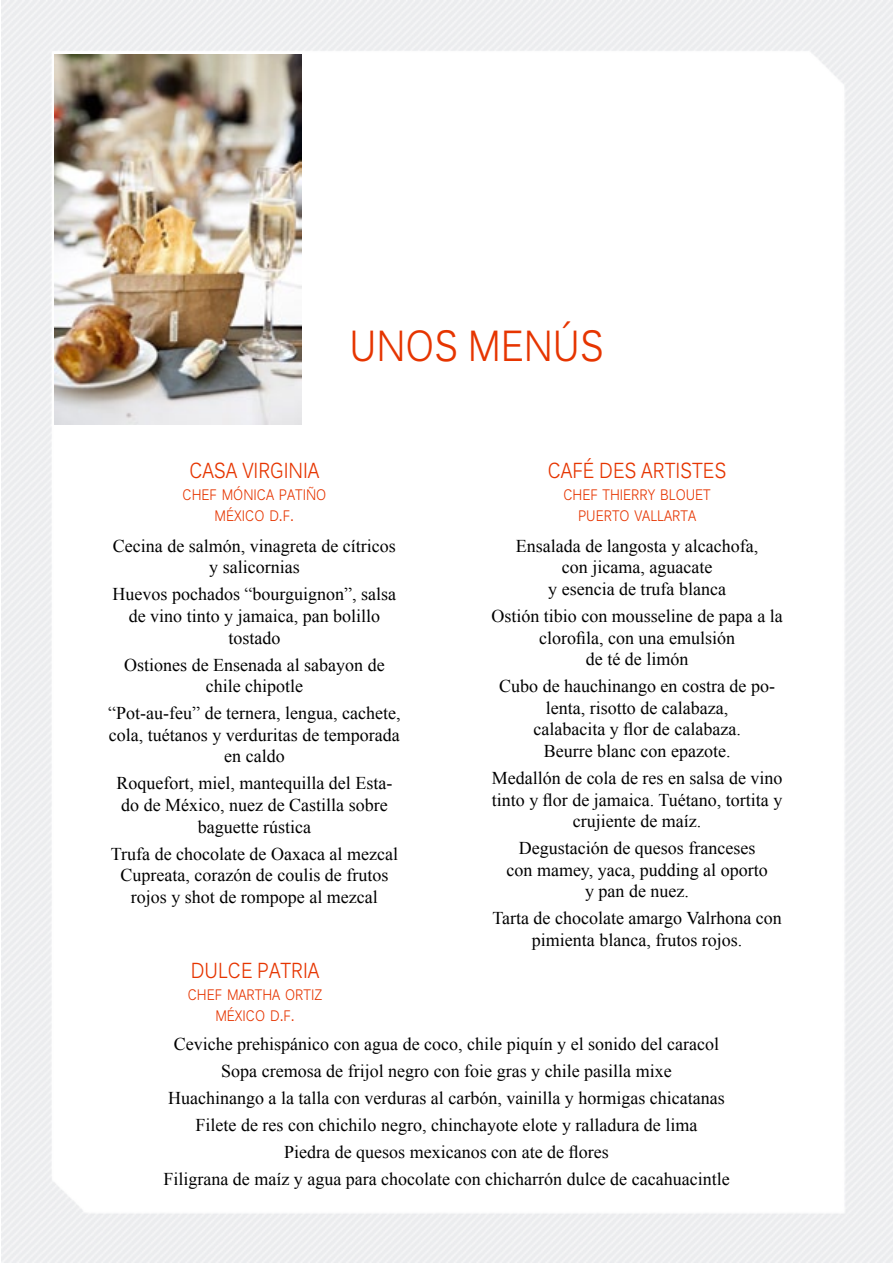
<style>
.page{position:relative;width:893px;height:1263px;background:#fff}
.page>*{position:absolute;margin:0;border:0;box-sizing:border-box;transform-origin:0 0}
.t1{font:43.2px "Kalinga";color:#e63500;scale:.83 1}
.t2{font:21.6px "Kalinga";color:#e63500;scale:.83 1}
.t3{font:18px/21.6px "Times New Roman";color:#000;text-align:center}
.t4{font:15.15px "Kalinga";color:#e63500;scale:.83 1}
.s1{font-size:21.6px}
</style>
<div class="page">
<img style="left:1px;top:0;width:892px;height:1263px">
<img style="left:54px;top:54px;width:247px;height:371px">
<p class="t1" style="left:349px;top:318px;width:308px">UNOS MENÚS</p>
<p class="t2" style="left:189px;top:456px;width:158px">CASA VIRGINIA</p>
<p class="t4" style="left:183px;top:484px;width:175px">CHEF MÓNICA PATIÑO</p>
<p class="t4" style="left:215px;top:506px;width:97px">MÉXICO D<span class="s1">.</span>F<span class="s1">.</span></p>
<p class="t3" style="left:113px;top:534px;width:284px">Cecina de salmón, vinagreta de cítricos y salicornias</p>
<p class="t3" style="left:113px;top:583px;width:285px">Huevos pochados “bourguignon”, salsa de vino tinto y jamaica, pan bolillo tostado</p>
<p class="t3" style="left:124px;top:653px;width:262px">Ostiones de Ensenada al sabayon de chile chipotle</p>
<p class="t3" style="left:108px;top:702px;width:294px">“Pot-au-feu” de ternera, lengua, cachete, cola, tuétanos y verduritas de temporada en caldo</p>
<p class="t3" style="left:116px;top:772px;width:277px">Roquefort, miel, mantequilla del Esta&shy;do de México, nuez de Castilla sobre baguette rústica</p>
<p class="t3" style="left:111px;top:842px;width:289px">Trufa de chocolate de Oaxaca al mezcal<br>Cupreata, corazón de coulis de frutos rojos y shot de rompope al mezcal</p>
<p class="t2" style="left:548px;top:456px;width:217px">CAFÉ DES ARTISTES</p>
<p class="t4" style="left:563px;top:484px;width:179px">CHEF THIERRY BLOUET</p>
<p class="t4" style="left:578px;top:506px;width:144px">PUERTO VALLARTA</p>
<p class="t3" style="left:516px;top:534px;width:244px">Ensalada de langosta y alcachofa,</p>
<p class="t3" style="left:562px;top:556px;width:152px">con jicama, aguacate</p>
<p class="t3" style="left:548px;top:578px;width:179px">y esencia de trufa blanca</p>
<p class="t3" style="left:491px;top:605px;width:293px">Ostión tibio con mousseline de papa a la clorofila, con una emulsión</p>
<p class="t3" style="left:586px;top:648px;width:104px">de té de limón</p>
<p class="t3" style="left:499px;top:675px;width:277px">Cubo de hauchinango en costra de po&shy;lenta, risotto de calabaza,</p>
<p class="t3" style="left:533px;top:718px;width:209px">calabacita y flor de calabaza.</p>
<p class="t3" style="left:544px;top:740px;width:188px">Beurre blanc con epazote.</p>
<p class="t3" style="left:492px;top:767px;width:292px">Medallón de cola de res en salsa de vino tinto y flor de jamaica. Tuétano, tortita y crujiente de maíz.</p>
<p class="t3" style="left:519px;top:837px;width:238px">Degustación de quesos franceses</p>
<p class="t3" style="left:506px;top:858px;width:263px">con mamey, yaca, pudding al oporto</p>
<p class="t3" style="left:585px;top:880px;width:105px">y pan de nuez.</p>
<p class="t3" style="left:492px;top:907px;width:291px">Tarta de chocolate amargo Valrhona con pimienta blanca, frutos rojos.</p>
<p class="t2" style="left:191px;top:956px;width:156px">DULCE PATRIA</p>
<p class="t4" style="left:188px;top:984px;width:164px">CHEF MARTHA ORTIZ</p>
<p class="t4" style="left:215px;top:1006px;width:97px">MÉXICO D<span class="s1">.</span>F<span class="s1">.</span></p>
<p class="t3" style="left:174px;top:1032px;width:547px">Ceviche prehispánico con agua de coco, chile piquín y el sonido del caracol</p>
<p class="t3" style="left:221px;top:1059px;width:452px">Sopa cremosa de frijol negro con foie gras y chile pasilla mixe</p>
<p class="t3" style="left:168px;top:1086px;width:558px">Huachinango a la talla con verduras al carbón, vainilla y hormigas chicatanas</p>
<p class="t3" style="left:196px;top:1113px;width:503px">Filete de res con chichilo negro, chinchayote elote y ralladura de lima</p>
<p class="t3" style="left:284px;top:1140px;width:326px">Piedra de quesos mexicanos con ate de flores</p>
<p class="t3" style="left:163px;top:1167px;width:568px">Filigrana de maíz y agua para chocolate con chicharrón dulce de cacahuacintle</p>
</div>
